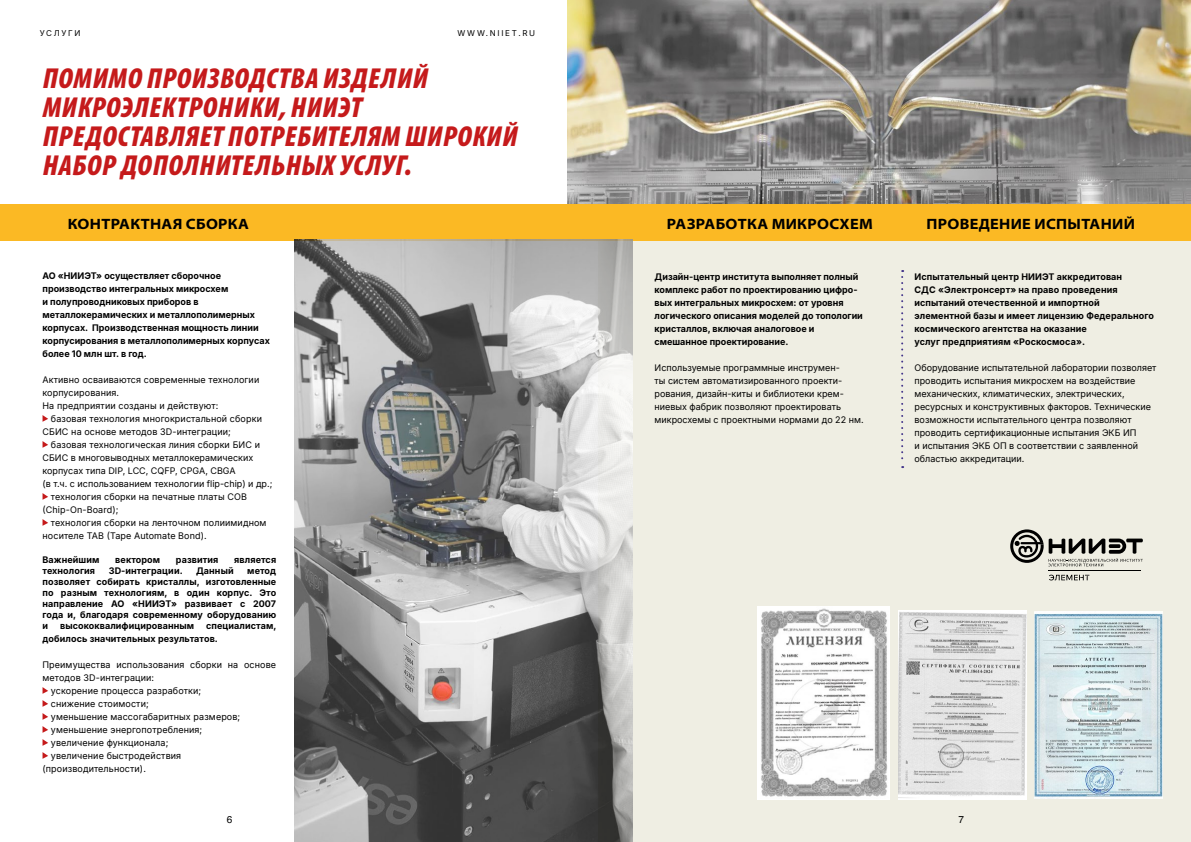
<style>
.page{position:relative;width:1191px;height:842px;background:#fff}
.page>*{position:absolute;margin:0;border:0;box-sizing:border-box;transform-origin:0 0}
.t1{font:italic 900 condensed 29px/29px "Myriad Pro";letter-spacing:.02em;color:#c51a1b}
.t2{font:700 semi-expanded 15px "Myriad Pro";letter-spacing:.02em;color:#000}
.t3{font:10px "Helvetica";color:#000}
.t4{font:9px/13px "Inter";color:#000}
.t5{font:700 9px/13px "Inter";color:#000}
.t6{font:8px "Inter";letter-spacing:.215em;color:#000}
</style>
<div class="page">
<div style="left:599px;top:205px;width:592px;height:637px;background:#efeee3"></div>
<img style="left:568px;top:0;width:623px;height:204px">
<div style="left:0;top:204px;width:1191px;height:36px;background:#fbb924"></div>
<img style="left:757px;top:606px;width:132px;height:193px">
<img style="left:898px;top:611px;width:128px;height:188px">
<img style="left:1034px;top:611px;width:128px;height:188px">
<svg style="left:43px;top:415px;width:5px;height:7px"></svg>
<svg style="left:43px;top:441px;width:5px;height:7px"></svg>
<svg style="left:43px;top:493px;width:5px;height:7px"></svg>
<svg style="left:43px;top:519px;width:5px;height:7px"></svg>
<svg style="left:43px;top:687px;width:5px;height:7px"></svg>
<svg style="left:43px;top:700px;width:5px;height:7px"></svg>
<svg style="left:43px;top:713px;width:5px;height:7px"></svg>
<svg style="left:43px;top:726px;width:5px;height:7px"></svg>
<svg style="left:43px;top:739px;width:5px;height:7px"></svg>
<svg style="left:43px;top:752px;width:5px;height:7px"></svg>
<img style="left:295px;top:240px;width:337px;height:602px">
<svg style="left:901px;top:270px;width:2px;height:198px"></svg>
<svg style="left:1010px;top:529px;width:133px;height:37px"></svg>
<svg style="left:1049px;top:575px;width:40px;height:5px"></svg>
<hr style="left:1048px;top:570px;width:92px;height:1px;background:#000">
<p class="t6" style="left:40px;top:27px;width:42px">УСЛУГИ</p>
<p class="t6" style="left:457px;top:27px;width:79px">WWW.NIIET.RU</p>
<p class="t1" style="left:43px;top:65px;width:476px">ПОМИМО ПРОИЗВОДСТВА ИЗДЕЛИЙ<br>МИКРОЭЛЕКТРОНИКИ, НИИЭТ<br>ПРЕДОСТАВЛЯЕТ ПОТРЕБИТЕЛЯМ ШИРОКИЙ<br>НАБОР ДОПОЛНИТЕЛЬНЫХ УСЛУГ.</p>
<p class="t2" style="left:68px;top:215px;width:183px">КОНТРАКТНАЯ СБОРКА</p>
<p class="t2" style="left:667px;top:215px;width:207px">РАЗРАБОТКА МИКРОСХЕМ</p>
<p class="t2" style="left:926px;top:215px;width:210px">ПРОВЕДЕНИЕ ИСПЫТАНИЙ</p>
<p class="t5" style="left:43px;top:269px;width:229px">АО «НИИЭТ» осуществляет сборочное производство интегральных микросхем<br>и полупроводниковых приборов в металлокерамических и металлополимерных корпусах. Производственная мощность линии корпусирования в металлополимерных корпусах более 10 млн шт. в год.</p>
<p class="t4" style="left:43px;top:373px;width:218px">Активно осваиваются современные технологии корпусирования.</p>
<p class="t4" style="left:43px;top:399px;width:177px">На предприятии созданы и действуют:</p>
<p class="t4" style="left:43px;top:412px;width:221px;text-indent:8px">базовая технология многокристальной сборки<br>СБИС на основе методов 3D-интеграции;</p>
<p class="t4" style="left:43px;top:438px;width:219px;text-indent:8px">базовая технологическая линия сборки БИС и<br>СБИС в многовыводных металлокерамических корпусах типа DIP, LCC, CQFP, CPGA, CBGA</p>
<p class="t4" style="left:43px;top:477px;width:231px">(в т.ч. с использованием технологии flip-chip) и др.;</p>
<p class="t4" style="left:43px;top:490px;width:206px;text-indent:8px">технология сборки на печатные платы COB (Chip-On-Board);</p>
<p class="t4" style="left:43px;top:516px;width:225px;text-indent:8px">технология сборки на ленточном полиимидном носителе TAB (Tape Automate Bond).</p>
<p class="t5" style="left:43px;top:553px;width:58px">Важнейшим</p>
<p class="t5" style="left:115px;top:553px;width:46px">вектором</p>
<p class="t5" style="left:176px;top:553px;width:44px">развития</p>
<p class="t5" style="left:234px;top:553px;width:43px">является</p>
<p class="t5" style="left:43px;top:564px;width:54px">технология</p>
<p class="t5" style="left:109px;top:564px;width:75px">3D-интеграции.</p>
<p class="t5" style="left:196px;top:564px;width:39px">Данный</p>
<p class="t5" style="left:43px;top:565px;width:235px;line-height:11px;text-align:justify;text-indent:205px">метод позволяет собирать кристаллы, изготовленные по разным технологиям, в один корпус. Это направление АО «НИИЭТ» развивает с 2007 года и, благодаря современному оборудованию и</p>
<p class="t5" style="left:60px;top:619px;width:136px">высококвалифицированным</p>
<p class="t5" style="left:43px;top:619px;width:235px;text-indent:164px">специалистам, добилось значительных результатов.</p>
<p class="t4" style="left:43px;top:658px;width:235px">Преимущества использования сборки на основе методов 3D-интеграции:</p>
<p class="t4" style="left:51px;top:684px;width:152px">ускорение процесса разработки;</p>
<p class="t4" style="left:51px;top:697px;width:99px">снижение стоимости;</p>
<p class="t4" style="left:51px;top:710px;width:191px">уменьшение массогабаритных размеров;</p>
<p class="t4" style="left:51px;top:723px;width:153px">уменьшение энергопотребления;</p>
<p class="t4" style="left:51px;top:736px;width:119px">увеличение функционала;</p>
<p class="t4" style="left:43px;top:749px;width:140px;text-indent:8px">увеличение быстродействия (производительности).</p>
<p class="t3" style="left:227px;top:812px;width:7px">6</p>
<p class="t5" style="left:654px;top:270px;width:205px">Дизайн-центр института выполняет полный</p>
<p class="t5" style="left:654px;top:283px;width:204px">комплекс работ по проектированию цифро-</p>
<p class="t5" style="left:654px;top:296px;width:190px">вых интегральных микросхем: от уровня</p>
<p class="t5" style="left:654px;top:309px;width:210px">логического описания моделей до топологии</p>
<p class="t5" style="left:654px;top:322px;width:161px">кристаллов, включая аналоговое и</p>
<p class="t5" style="left:654px;top:335px;width:135px">смешанное проектирование.</p>
<p class="t4" style="left:654px;top:361px;width:187px">Используемые программные инструмен-</p>
<p class="t4" style="left:654px;top:374px;width:189px">ты систем автоматизированного проекти-</p>
<p class="t4" style="left:654px;top:387px;width:191px">рования, дизайн-киты и библиотеки крем-</p>
<p class="t4" style="left:654px;top:400px;width:188px">ниевых фабрик позволяют проектировать</p>
<p class="t4" style="left:654px;top:413px;width:210px">микросхемы с проектными нормами до 22 нм.</p>
<p class="t5" style="left:914px;top:270px;width:241px">Испытательный центр НИИЭТ аккредитован<br>СДС «Электронсерт» на право проведения испытаний отечественной и импортной элементной базы и имеет лицензию Федерального космического агентства на оказание<br>услуг предприятиям «Роскосмоса».</p>
<p class="t4" style="left:914px;top:361px;width:243px">Оборудование испытательной лаборатории позволяет проводить испытания микросхем на воздействие механических, климатических, электрических, ресурсных и конструктивных факторов. Технические возможности испытательного центра позволяют проводить сертификационные испытания ЭКБ ИП<br>и испытания ЭКБ ОП в соответствии с заявленной областью аккредитации.</p>
<p class="t3" style="left:958px;top:812px;width:7px">7</p>
</div>
